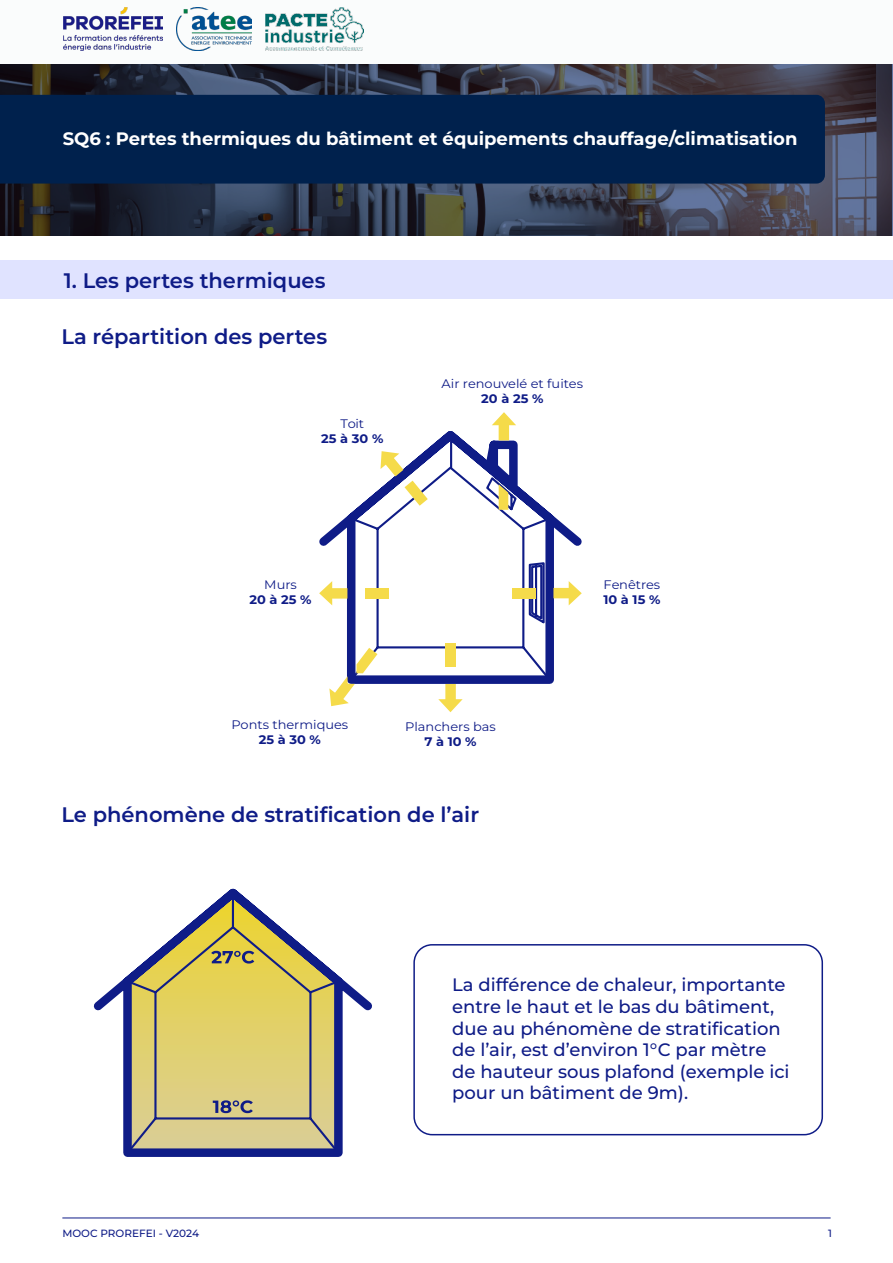
<style>
.page{position:relative;width:893px;height:1263px;background:#fff}
.page>*{position:absolute;margin:0;border:0;box-sizing:border-box;transform-origin:0 0}
.t1{font:600 21px "Montserrat";color:#0f1c87}
.t2{font:500 18px/21.6px "Montserrat";color:#0f1c87}
.t3{font:700 18px "Montserrat";color:#fff}
.t4{font:12.45px "Montserrat";color:#0f1c87;scale:1.05 1}
.t5{font:700 12.45px "Montserrat";color:#0f1c87;scale:1.05 1}
.t6{font:500 10.5px "Montserrat";color:#0f1c87}
</style>
<div class="page">
<hr style="left:62px;top:1217px;width:769px;height:1px;background:#0f1c87">
<svg style="left:0;top:64px;width:893px;height:172px;background:#373b4b"></svg>
<div style="left:0;top:0;width:893px;height:64px;background:#fafcfc"></div>
<div style="left:0;top:95px;width:825px;height:89px;background:#00214d"></div>
<img style="left:176px;top:7px;width:75px;height:44px">
<img style="left:64px;top:7px;width:99px;height:44px">
<img style="left:265px;top:7px;width:98px;height:44px">
<svg style="left:319px;top:431px;width:263px;height:175px"></svg>
<svg style="left:347px;top:465px;width:207px;height:219px"></svg>
<svg style="left:553px;top:581px;width:29px;height:24px"></svg>
<svg style="left:438px;top:684px;width:25px;height:28px"></svg>
<div style="left:445px;top:643px;width:11px;height:24px;background:#f5db4a"></div>
<svg style="left:329px;top:648px;width:48px;height:58px"></svg>
<svg style="left:380px;top:451px;width:48px;height:55px"></svg>
<svg style="left:319px;top:581px;width:28px;height:24px"></svg>
<div style="left:365px;top:588px;width:24px;height:11px;background:#f5db4a"></div>
<svg style="left:449px;top:412px;width:97px;height:213px"></svg>
<svg style="left:93px;top:888px;width:279px;height:123px"></svg>
<svg style="left:123px;top:889px;width:220px;height:268px"></svg>
<svg style="left:211px;top:951px;width:43px;height:12px"></svg>
<svg style="left:213px;top:1100px;width:40px;height:13px"></svg>
<div style="left:0;top:260px;width:893px;height:38px;background:#e0e3ff"></div>
<div style="left:413px;top:944px;width:410px;height:191px;border:2px solid #0f1c87;border-radius:18px"></div>
<p class="t3" style="left:63px;top:127px;width:736px">SQ6 : Pertes thermiques du bâtiment et équipements chauffage/climatisation</p>
<p class="t1" style="left:64px;top:265px;width:263px">1. Les pertes thermiques</p>
<p class="t1" style="left:61px;top:321px;width:267px">La répartition des pertes</p>
<p class="t4" style="left:340px;top:415px;width:24px">Toit</p>
<p class="t5" style="left:321px;top:430px;width:61px">25 à 30 %</p>
<p class="t4" style="left:442px;top:375px;width:136px">Air renouvelé et fuites</p>
<p class="t5" style="left:481px;top:391px;width:61px">20 à 25 %</p>
<p class="t4" style="left:264px;top:577px;width:33px">Murs</p>
<p class="t5" style="left:250px;top:592px;width:61px">20 à 25 %</p>
<p class="t4" style="left:231px;top:716px;width:113px">Ponts thermiques</p>
<p class="t5" style="left:259px;top:731px;width:61px">25 à 30 %</p>
<p class="t4" style="left:405px;top:718px;width:88px">Planchers bas</p>
<p class="t5" style="left:424px;top:733px;width:51px">7 à 10 %</p>
<p class="t1" style="left:61px;top:799px;width:419px">Le phénomène de stratification de l’air</p>
<p class="t4" style="left:603px;top:577px;width:56px">Fenêtres</p>
<p class="t5" style="left:603px;top:592px;width:56px">10 à 15 %</p>
<p class="t2" style="left:452px;top:974px;width:339px">La différence de chaleur, importante entre le haut et le bas du bâtiment, due au phénomène de stratification de l’air, est d’environ 1°C par mètre de hauteur sous plafond (exemple ici pour un bâtiment de 9m).</p>
<p class="t6" style="left:62px;top:1226px;width:138px">MOOC PROREFEI - V2024</p>
<p class="t6" style="left:828px;top:1226px;width:5px">1</p>
</div>
